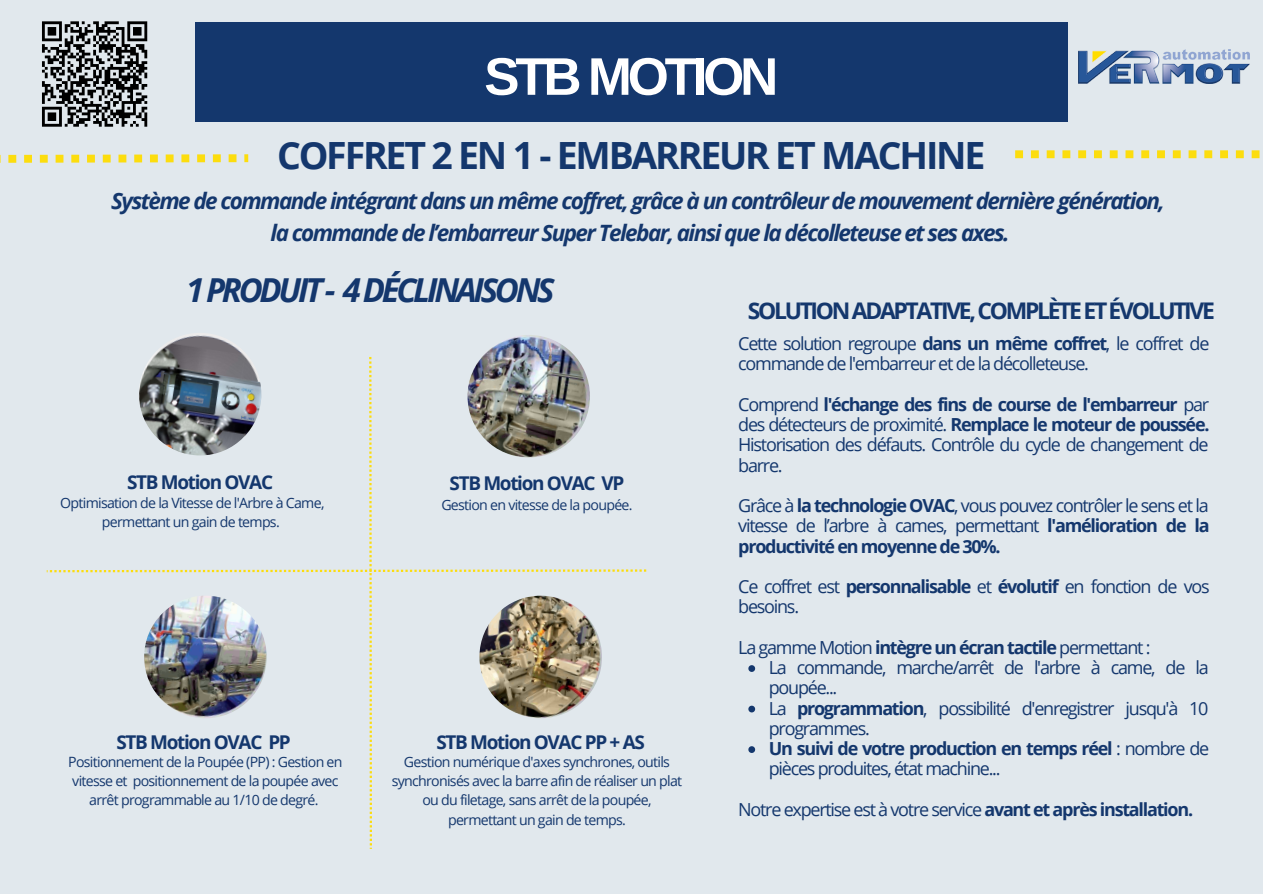
<style>
.page{position:relative;width:1263px;height:894px;background:#fff}
.page>*{position:absolute;margin:0;border:0;box-sizing:border-box;transform-origin:0 0}
.t1{font:700 52.95px "Arimo";letter-spacing:-.08em;color:#fff}
.t2{font:700 37.5px "Open Sans";letter-spacing:-.06em;color:#14376d}
.t3{font:italic 700 33px "Open Sans";letter-spacing:-.1em;color:#14376d}
.t4{font:700 22.95px "Open Sans";letter-spacing:-.1em;color:#14376d}
.t5{font:italic 700 22.5px "Open Sans";letter-spacing:-.07em;color:#14376d}
.t6{font:700 18.9px "Open Sans";letter-spacing:-.07em;color:#14376d}
.t7{font:18px/20.2px "Open Sans";letter-spacing:-.07em;color:#14376d}
.t8{font:14.1px/19px "Open Sans";letter-spacing:-.05em;color:#14376d;text-align:center}
.s1{font-weight:700}
</style>
<div class="page">
<div style="left:0;top:0;width:1263px;height:893px;background:#e1e8ed"></div>
<div style="left:195px;top:22px;width:873px;height:99px;background:#14376d"></div>
<img style="left:1078px;top:50px;width:171px;height:33px">
<svg style="left:0;top:154px;width:248px;height:9px"></svg>
<svg style="left:1015px;top:150px;width:245px;height:8px"></svg>
<svg style="left:42px;top:21px;width:106px;height:106px"></svg>
<svg style="left:748px;top:665px;width:7px;height:6px"></svg>
<svg style="left:748px;top:705px;width:7px;height:7px"></svg>
<svg style="left:748px;top:746px;width:7px;height:6px"></svg>
<svg style="left:47px;top:357px;width:599px;height:491px"></svg>
<img style="left:144px;top:595px;width:123px;height:123px;border-radius:50%">
<img style="left:479px;top:595px;width:123px;height:123px;border-radius:50%">
<img style="left:467px;top:335px;width:123px;height:122px;border-radius:50%">
<img style="left:139px;top:333px;width:122px;height:122px;border-radius:50%">
<p class="t1" style="left:484px;top:47px;width:296px">STB MOTION</p>
<p class="t2" style="left:277px;top:129px;width:710px">COFFRET 2 EN 1 - EMBARREUR ET MACHINE</p>
<p class="t5" style="left:111px;top:185px;width:1055px">Système de commande intégrant dans un même coffret, grâce à un contrôleur de mouvement dernière génération,</p>
<p class="t5" style="left:271px;top:217px;width:740px">la commande de l’embarreur Super Telebar, ainsi que la décolleteuse et ses axes.</p>
<p class="t3" style="left:186px;top:267px;width:370px">1 PRODUIT - 4 DÉCLINAISONS</p>
<p class="t6" style="left:127px;top:468px;width:148px">STB Motion OVAC</p>
<p class="t6" style="left:450px;top:470px;width:176px">STB Motion OVAC VP</p>
<p class="t8" style="left:60px;top:493px;width:266px">Optimisation de la Vitesse de l'Arbre à Came, permettant un gain de temps.</p>
<p class="t8" style="left:441px;top:494px;width:193px">Gestion en vitesse de la poupée.</p>
<p class="t6" style="left:116px;top:729px;width:176px">STB Motion OVAC PP</p>
<p class="t8" style="left:68px;top:752px;width:276px">Positionnement de la Poupée (PP) : Gestion en vitesse et positionnement de la poupée avec arrêt programmable au 1/10 de degré.</p>
<p class="t6" style="left:436px;top:729px;width:210px">STB Motion OVAC PP + AS</p>
<p class="t8" style="left:392px;top:752px;width:292px">Gestion numérique d'axes synchrones, outils synchronisés avec la barre afin de réaliser un plat ou du filetage, sans arrêt de la poupée, permettant un gain de temps.</p>
<p class="t4" style="left:748px;top:295px;width:469px">SOLUTION ADAPTATIVE, COMPLÈTE ET ÉVOLUTIVE</p>
<p class="t7" style="left:738px;top:333px;width:473px">Cette solution regroupe <span class="s1">dans un même coffret</span>, le coffret de commande de l'embarreur et de la décolleteuse.</p>
<p class="t7" style="left:738px;top:393px;width:473px;text-align:justify">Comprend <span class="s1">l'échange des fins de course de l'embarreur</span> par des détecteurs de proximité. <span class="s1">Remplace le moteur de poussée.<br></span>Historisation des défauts. Contrôle du cycle de changement de barre.</p>
<p class="t7" style="left:738px;top:495px;width:473px;text-align:justify">Grâce à <span class="s1">la technologie OVAC</span>, vous pouvez contrôler le sens et la vitesse de l’arbre à cames, permettant <span class="s1">l'amélioration de la productivité en moyenne de 30%.</span></p>
<p class="t7" style="left:738px;top:576px;width:473px">Ce coffret est <span class="s1">personnalisable</span> et <span class="s1">évolutif</span> en fonction de vos besoins.</p>
<p class="t7" style="left:738px;top:636px;width:414px">La gamme Motion <span class="s1">intègre un écran tactile</span> permettant :</p>
<p class="t7" style="left:769px;top:657px;width:441px">La commande, marche/arrêt de l'arbre à came, de la poupée...</p>
<p class="t7" style="left:769px;top:697px;width:441px">La <span class="s1">programmation</span>, possibilité d'enregistrer jusqu'à 10 programmes.</p>
<p class="t7" style="left:769px;top:737px;width:442px"><span class="s1">Un suivi de votre production en temps réel</span> : nombre de pièces produites, état machine...</p>
<p class="t7" style="left:738px;top:798px;width:456px">Notre expertise est à votre service <span class="s1">avant et après installation.</span></p>
</div>
